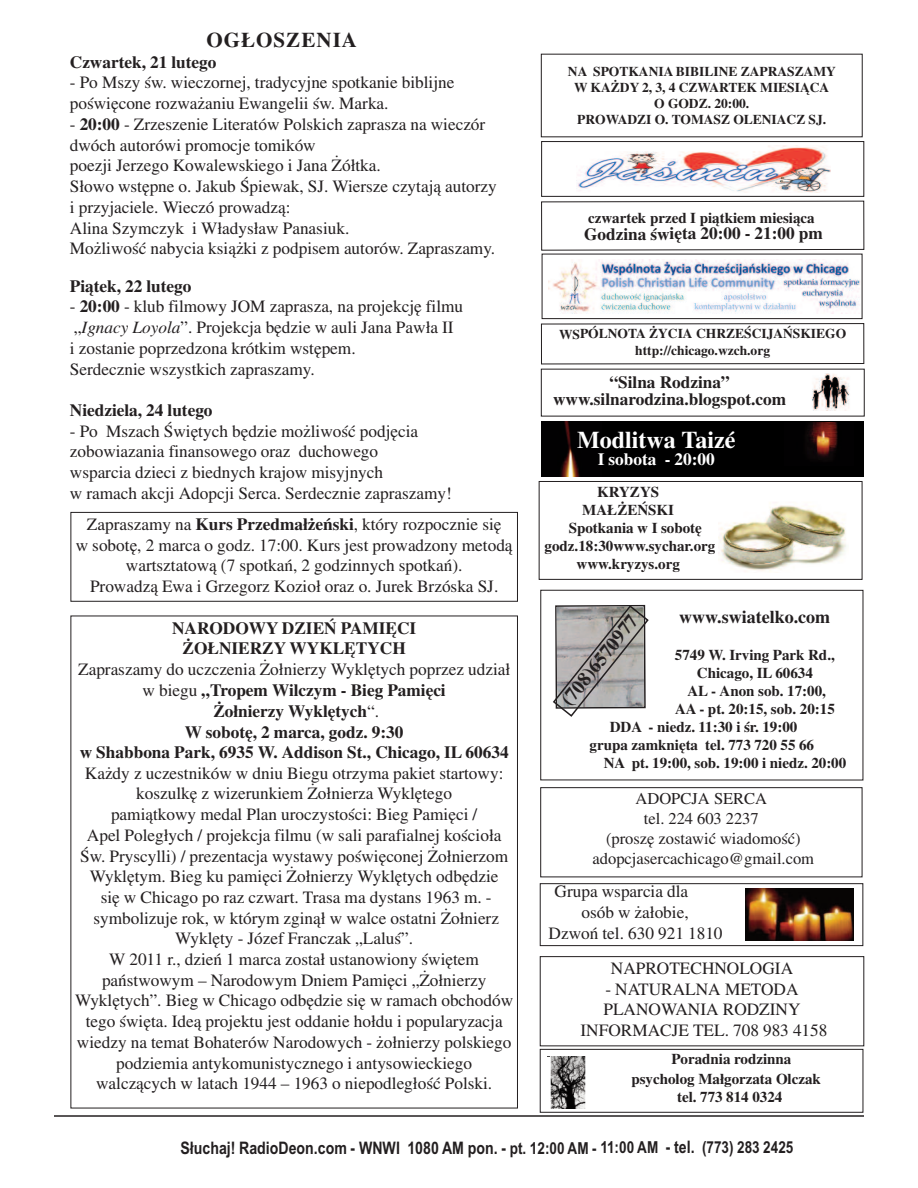
<style>
.page{position:relative;width:918px;height:1188px;background:#fff}
.page>*{position:absolute;margin:0;border:0;box-sizing:border-box;transform-origin:0 0}
.t1{font:700 24px "Toronto";color:#fff}
.t2{font:700 21px "Toronto";letter-spacing:.05em;color:#231f20}
.t3{font:700 19.5px "Toronto";color:#231f20}
.t4{font:700 18px "Toronto";color:#231f20}
.t5{font:17.25px/20.7px "Toronto";color:#231f20}
.t6{font:700 17.25px/20.9px "Toronto";color:#231f20;text-align:center}
.t7{font:700 17.25px "Arial Narrow";color:#231f20}
.t8{font:700 17.25px "Toronto";color:#fff}
.t9{font:16.5px/19.8px "Toronto";color:#231f20;text-align:center}
.t10{font:700 15px "Toronto";color:#231f20}
.t11{font:700 13.5px/16.2px "Toronto";color:#231f20;text-align:center}
.s1{font-weight:700}
.s2{font-style:italic}
.s3{font-weight:400}
.s4{font-size:16.5px}
</style>
<div class="page">
<hr style="left:54px;top:1115px;width:810px;height:2px;background:#231f20">
<div style="left:541px;top:141px;width:323px;height:56px;border:1px solid #231f20"></div>
<div style="left:541px;top:421px;width:323px;height:55px;background:#000"></div>
<img style="left:560px;top:421px;width:20px;height:55px">
<svg style="left:541px;top:323px;width:323px;height:41px"></svg>
<svg style="left:541px;top:201px;width:323px;height:50px"></svg>
<div style="left:539px;top:481px;width:323px;height:99px;border:1px solid #231f20"></div>
<img style="left:719px;top:505px;width:127px;height:67px">
<img style="left:812px;top:374px;width:38px;height:37px">
<img style="left:805px;top:423px;width:33px;height:38px">
<div style="left:541px;top:590px;width:322px;height:190px;border:1px solid #231f20"></div>
<svg style="left:553px;top:604px;width:96px;height:113px;background:#adabaa"></svg>
<div style="left:540px;top:883px;width:323px;height:63px;border:1px solid #231f20"></div>
<img style="left:745px;top:889px;width:109px;height:52px">
<div style="left:540px;top:1049px;width:323px;height:63px;border:1px solid #231f20"></div>
<div style="left:541px;top:787px;width:321px;height:90px;border:1px solid #231f20"></div>
<div style="left:540px;top:956px;width:324px;height:90px;border:1px solid #231f20"></div>
<img style="left:548px;top:259px;width:312px;height:55px">
<div style="left:542px;top:254px;width:320px;height:65px;border:1px solid #231f20"></div>
<svg style="left:550px;top:1057px;width:36px;height:51px"></svg>
<img style="left:551px;top:1057px;width:34px;height:51px">
<img style="left:576px;top:145px;width:255px;height:47px">
<div style="left:71px;top:512px;width:447px;height:90px;border:1px solid #231f20"></div>
<p class="t2" style="left:206px;top:28px;width:152px">Og£OSZENIA</p>
<p class="t6" style="left:70px;top:51px;width:148px">Czwartek, 21 lutego</p>
<p class="t5" style="left:70px;top:72px;width:386px">- Po Mszy św. wieczornej, tradycyjne spotkanie biblijne poświęcone rozważaniu Ewangelii św. Marka.</p>
<p class="t5" style="left:70px;top:114px;width:429px">- <span class="s1">20:00</span> - Zrzeszenie Literatów Polskich zaprasza na wieczór dwóch autorówi promocje tomików<br>poezji Jerzego Kowalewskiego i Jana Żółtka.<br>Słowo wstępne o. Jakub Śpiewak, SJ. Wiersze czytają autorzy i przyjaciele. Wieczó prowadzą:<br>Alina Szymczyk i Władysław Panasiuk.<br>Możliwość nabycia książki z podpisem autorów. Zapraszamy.</p>
<p class="t6" style="left:70px;top:275px;width:123px">Piątek, 22 lutego</p>
<p class="t5" style="left:70px;top:296px;width:395px">- <span class="s1">20:00</span> - klub filmowy JOM zaprasza, na projekcję filmu „<span class="s2">Ignacy Loyola</span>”. Projekcja będzie w auli Jana Pawła II<br>i zostanie poprzedzona krótkim wstępem.<br>Serdecznie wszystkich zapraszamy.</p>
<p class="t6" style="left:70px;top:400px;width:144px">Niedziela, 24 lutego</p>
<p class="t5" style="left:70px;top:421px;width:383px">- Po Mszach Świętych będzie możliwość podjęcia zobowiazania finansowego oraz duchowego<br>wsparcia dzieci z biednych krajow misyjnych<br>w ramach akcji Adopcji Serca. Serdecznie zapraszamy!</p>
<p class="t5" style="left:76px;top:514px;width:438px;text-align:center">Zapraszamy na <span class="s1">Kurs Przedmałżeński</span>, który rozpocznie się<br>w sobotę, 2 marca o godz. 17:00. Kurs jest prowadzony metodą wartsztatową (7 spotkań, 2 godzinnych spotkań).<br>Prowadzą Ewa i Grzegorz Kozioł oraz o. Jurek Brzóska SJ.</p>
<p class="t6" style="left:172px;top:617px;width:246px">NARODOWY DZIEŃ PAMIĘCI<br>ŻOŁNIERZY WYKLĘTYCH</p>
<p class="t6" style="left:78px;top:658px;width:434px"><span class="s3">Zapraszamy do uczczenia Żołnierzy Wyklętych poprzez udział w biegu</span> „Tropem Wilczym - Bieg Pamięci<br>Żołnierzy Wyklętych<span class="s3">“.<br></span>W sobotę, 2 marca, godz. 9:30<br>w Shabbona Park, 6935 W. Addison St., Chicago, IL 60634</p>
<p class="t5" style="left:75px;top:763px;width:440px;text-align:center">Każdy z uczestników w dniu Biegu otrzyma pakiet startowy: koszulkę z wizerunkiem Żołnierza Wyklętego<br>pamiątkowy medal Plan uroczystości: Bieg Pamięci /<br>Apel Poległych / projekcja filmu (w sali parafialnej kościoła Św. Pryscylli) / prezentacja wystawy poświęconej Żołnierzom Wyklętym. Bieg ku pamięci Żołnierzy Wyklętych odbędzie<br>się w Chicago po raz czwart. Trasa ma dystans 1963 m. - symbolizuje rok, w którym zginął w walce ostatni Żołnierz Wyklęty - Józef Franczak „Laluś”.<br>W 2011 r., dzień 1 marca został ustanowiony świętem państwowym – Narodowym Dniem Pamięci „Żołnierzy Wyklętych”. Bieg w Chicago odbędzie się w ramach obchodów tego święta. Ideą projektu jest oddanie hołdu i popularyzacja wiedzy na temat Bohaterów Narodowych - żołnierzy polskiego podziemia antykomunistycznego i antysowieckiego walczących w latach 1944 – 1963 o niepodległość Polski.</p>
<p class="t11" style="left:568px;top:63px;width:270px">NA SPOTKANIA BIBILINE ZAPRASZAMY<br>W KAŻDY 2, 3, 4 CZWARTEK MIESIĄCA<br>O gODZ. 20:00.<br>PROWADZI O. TOMASZ OLENIACZ SJ.</p>
<p class="t10" style="left:588px;top:209px;width:228px">czwartek przed I piątkiem miesiąca</p>
<p class="t6" style="left:584px;top:223px;width:240px">godzina święta 20:00 - 21:00 pm</p>
<p class="t11" style="left:559px;top:325px;width:289px">WSPÓLNOTA ŻYCIA CHRZEŚCIJAŃSKIEgO http://chicago.wzch.org</p>
<p class="t6" style="left:553px;top:374px;width:235px;line-height:16.5px">“Silna Rodzina” www.silnarodzina.blogspot.com</p>
<h1 class="t1" style="left:577px;top:426px;width:160px">Modlitwa Taizé</h1>
<p class="t8" style="left:598px;top:449px;width:118px">I sobota - 20:00</p>
<p class="t10" style="left:597px;top:483px;width:64px">KRYZYS</p>
<p class="t10" style="left:582px;top:501px;width:93px">MAŁŻEŃSKI</p>
<p class="t10" style="left:569px;top:519px;width:135px">Spotkania w I sobotę</p>
<p class="t10" style="left:545px;top:537px;width:172px">godz.18:30www.sychar.org</p>
<p class="t10" style="left:577px;top:555px;width:105px">www.kryzys.org</p>
<p class="t4" style="left:679px;top:606px;width:152px">www.swiatelko.com</p>
<p class="t10" style="left:675px;top:646px;width:161px">5749 W. Irving Park Rd.,</p>
<p class="t10" style="left:697px;top:664px;width:117px">Chicago, IL 60634</p>
<p class="t10" style="left:687px;top:682px;width:140px">AL - Anon sob. 17:00,</p>
<p class="t10" style="left:675px;top:700px;width:161px">AA - pt. 20:15, sob. 20:15</p>
<p class="t10" style="left:610px;top:718px;width:189px">DDA - niedz. 11:30 i śr. 19:00</p>
<p class="t10" style="left:590px;top:736px;width:226px">grupa zamknięta tel. 773 720 55 66</p>
<p class="t10" style="left:604px;top:754px;width:244px">NA pt. 19:00, sob. 19:00 i niedz. 20:00</p>
<p class="t3" style="left:556px;top:696px;width:112px;rotate:-51deg">(708)6570977</p>
<p class="t9" style="left:593px;top:789px;width:223px">ADOPCJA SERCA<br>tel. 224 603 2237<br>(proszę zostawić wiadomość) adopcjasercachicago@gmail.com</p>
<p class="t5" style="left:555px;top:881px;width:135px">Grupa wsparcia dla</p>
<p class="t5" style="left:581px;top:902px;width:109px">osób w żałobie,</p>
<p class="t5" style="left:549px;top:923px;width:175px">Dzwoń tel. 630 921 1810</p>
<p class="t5" style="left:611px;top:958px;width:184px">NAPROTECHNOLOGIA</p>
<p class="t5" style="left:581px;top:978px;width:248px;text-align:center">- NATURALNA METODA<br>PLANOWANIA RODZINY<br>INFORMACJE TEL. 708 983 4158</p>
<p class="t10" style="left:671px;top:1051px;width:121px">Poradnia rodzinna</p>
<p class="t10" style="left:631px;top:1070px;width:191px">psycholog Małgorzata Olczak</p>
<p class="t10" style="left:677px;top:1088px;width:107px">tel. 773 814 0324</p>
<p class="t7" style="left:180px;top:1138px;width:614px">Słuchaj! RadioDeon.com - WNWI 1080 AM pon. - <span class="s4">pt. 12:00 AM - 11:00 AM</span> - tel. <span class="s4">(773) 283 2425</span></p>
</div>
